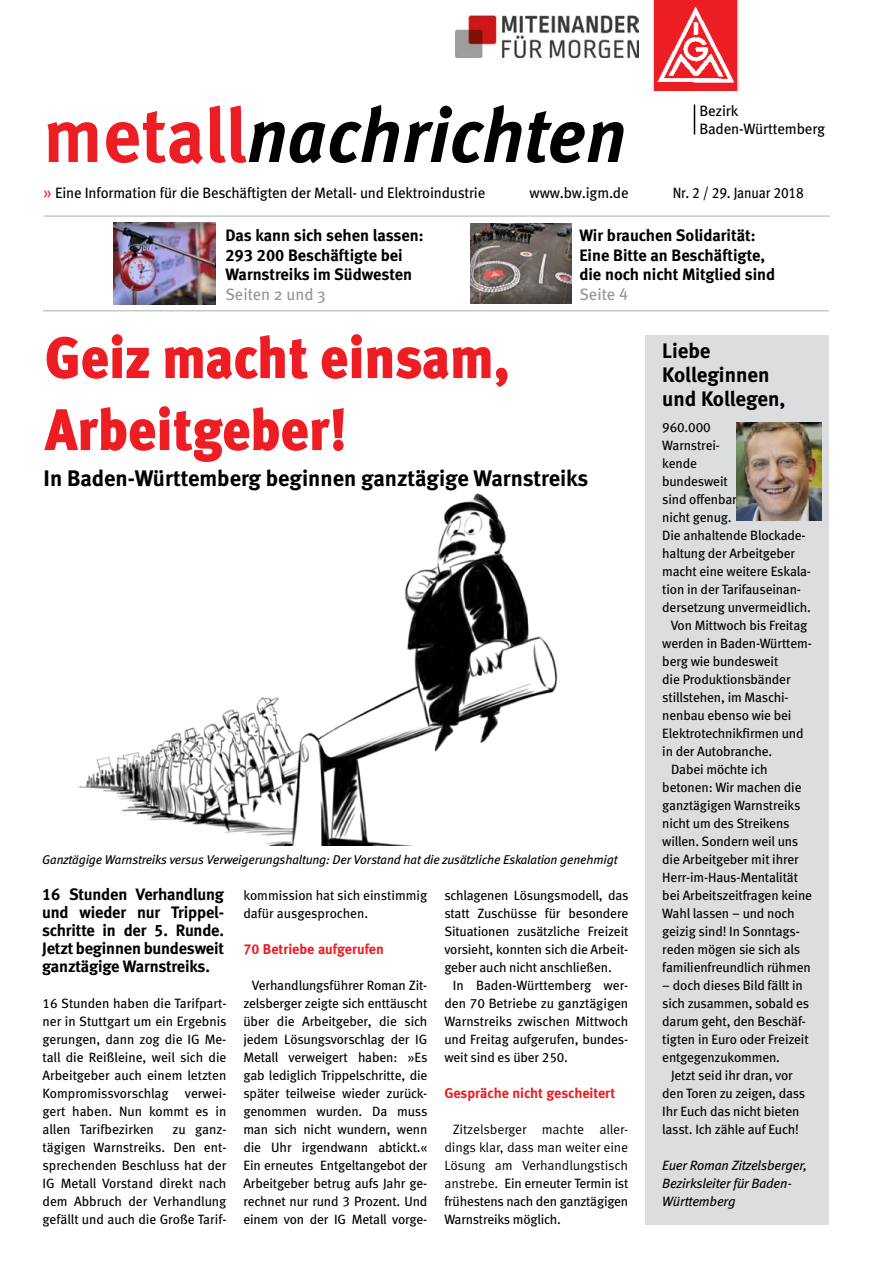
<style>
.page{position:relative;width:893px;height:1263px;background:#fff}
.page>*{position:absolute;margin:0;border:0;box-sizing:border-box;transform-origin:0 0}
.t1{font:italic 700 76.5px "Meta";letter-spacing:.01em;color:#000}
.t2{font:58.5px/72px "Meta Black LF";color:#ed1d24;scale:.93 1}
.t3{font:22.5px "Meta Bold LF";color:#000}
.t4{font:21px/24px "Meta Bold LF";letter-spacing:-.005em;color:#000}
.t5{font:16.5px/18px "Meta Bold LF";letter-spacing:-.005em;color:#000}
.t6{font:16.5px "Meta";color:#939598}
.t7{font:15px "Meta";letter-spacing:-.01em;color:#000}
.t8{font:15px "Meta Book LF";letter-spacing:-.01em;color:#000;scale:.92 1}
.t9{font:14.25px "Meta Bold LF";color:#ed1d24}
.t10{font:13.5px/18px "Meta Book LF";letter-spacing:-.01em;color:#000;text-align:justify}
.t11{font:13.5px/18px "Meta OT Norm";letter-spacing:-.015em;color:#000;text-align:justify}
.t12{font:italic 13.5px/18px "Meta Book LF";letter-spacing:-.01em;color:#000}
.t13{font:italic 12.75px "Meta Book LF";letter-spacing:-.01em;color:#000}
.s1{font-style:normal;color:#ed1d24}
.s2{font-size:16.5px;color:#ed1d24}
.s3{font-family:"Meta OT Norm"}
</style>
<div class="page">
<hr style="left:694px;top:105px;width:1px;height:30px;background:#000">
<hr style="left:44px;top:215px;width:786px;height:2px;background:#c7c8ca">
<svg style="left:653px;top:0;width:86px;height:91px"></svg>
<div style="left:101px;top:212px;width:128px;height:93px;background:#000;opacity:.33"></div>
<hr style="left:43px;top:310px;width:786px;height:1px;background:#c7c8ca">
<div style="left:457px;top:210px;width:126px;height:95px;background:#000;opacity:.33"></div>
<div style="left:645px;top:335px;width:184px;height:889px;background:#dcddde"></div>
<img style="left:78px;top:493px;width:480px;height:352px">
<img style="left:737px;top:422px;width:85px;height:98px">
<img style="left:455px;top:14px;width:184px;height:43px">
<h1 class="t1" style="left:44px;top:87px;width:584px"><span class="s1">metall</span>nachrichten</h1>
<p class="t7" style="left:699px;top:101px;width:41px">Bezirk</p>
<p class="t7" style="left:699px;top:119px;width:127px">Baden-Württemberg</p>
<p class="t7" style="left:44px;top:183px;width:443px"><span class="s2">»</span> Eine Information für die Beschäftigten der Metall- und Elektroindustrie</p>
<p class="t7" style="left:530px;top:183px;width:100px">www.bw.igm.de</p>
<p class="t8" style="left:673px;top:183px;width:144px">Nr. 2 / 29. Januar 2018</p>
<p class="t5" style="left:225px;top:225px;width:200px;line-height:19.5px">Das kann sich sehen lassen:<br>293 200 Beschäftigte bei<br>Warnstreiks im Südwesten</p>
<p class="t6" style="left:225px;top:283px;width:102px">Seiten 2 und 3</p>
<p class="t5" style="left:579px;top:225px;width:197px;line-height:19.5px">Wir brauchen Solidarität:<br>Eine Bitte an Beschäftigte, die noch nicht Mitglied sind</p>
<p class="t6" style="left:579px;top:283px;width:50px">Seite 4</p>
<h2 class="t2" style="left:45px;top:322px;width:501px">Geiz macht einsam,<br>Arbeitgeber!</h2>
<h3 class="t3" style="left:44px;top:464px;width:546px">In Baden-Württemberg beginnen ganztägige Warnstreiks</h3>
<p class="t13" style="left:42px;top:852px;width:577px">Ganztägige Warnstreiks versus Verweigerungshaltung: Der Vorstand hat die zusätzliche Eskalation genehmigt</p>
<p class="t5" style="left:42px;top:885px;width:183px;text-align:justify">16 Stunden Verhandlung und wieder nur Trippel&shy;schritte in der 5. Runde.<br>Jetzt beginnen bundesweit ganztägige Warnstreiks.</p>
<p class="t10" style="left:43px;top:994px;width:186px">16 Stunden haben die Tarifpart&shy;ner in Stuttgart um ein Ergebnis gerungen, dann zog die IG Me&shy;tall die Reißleine, weil sich die Arbeitgeber auch einem letzten Kompromissvorschlag verwei&shy;gert haben. Nun kommt es in allen Tarifbezirken</p>
<p class="t10" style="left:43px;top:1120px;width:185px;text-indent:130px">zu ganz&shy;tägigen Warnstreiks. Den ent&shy;sprechenden Beschluss hat der IG Metall Vorstand direkt nach dem Abbruch der Verhandlung gefällt und auch die Große Tarif-</p>
<p class="t10" style="left:243px;top:886px;width:185px">kommission hat sich einstimmig dafür ausgesprochen.</p>
<p class="t9" style="left:243px;top:940px;width:142px">70 Betriebe aufgerufen</p>
<p class="t10" style="left:243px;top:976px;width:186px;text-indent:9px">Verhandlungsführer Roman Zit&shy;zelsberger zeigte sich enttäuscht über die Arbeitgeber, die sich jedem Lösungsvorschlag der IG Metall verweigert haben: »Es gab lediglich Trippelschritte, die später teilweise wieder zurück&shy;genommen wurden. Da muss man sich nicht wundern, wenn die Uhr irgendwann abtickt.« Ein erneutes Entgeltangebot der Arbeitgeber betrug aufs Jahr ge&shy;rechnet nur rund 3 Prozent. Und einem von der IG Metall vorge-</p>
<p class="t10" style="left:444px;top:886px;width:186px">schlagenen Lösungsmodell, das statt Zuschüsse für besondere Situationen zusätzliche Freizeit vorsieht, konnten sich die Arbeit&shy;geber auch nicht anschließen.</p>
<p class="t10" style="left:444px;top:976px;width:185px;text-indent:9px">In Baden-Württemberg wer&shy;den 70 Betriebe zu ganztägigen Warnstreiks zwischen Mittwoch und Freitag aufgerufen, bundes&shy;weit sind es über 250.</p>
<p class="t9" style="left:444px;top:1084px;width:172px">Gespräche nicht gescheitert</p>
<p class="t11" style="left:444px;top:1120px;width:185px;text-indent:9px">Zitzelsberger machte aller&shy;dings klar, dass man weiter eine Lösung am Verhandlungstisch</p>
<p class="t10" style="left:444px;top:1174px;width:186px"><span class="s3">anstrebe.</span> Ein erneuter Termin ist frühestens nach den ganztägigen Warnstreiks möglich.</p>
<h3 class="t4" style="left:662px;top:338px;width:125px">Liebe<br>Kolleginnen und Kollegen,</h3>
<p class="t10" style="left:662px;top:418px;width:50px">960.000</p>
<p class="t10" style="left:662px;top:436px;width:59px">Warnstrei-</p>
<p class="t10" style="left:662px;top:454px;width:36px">kende</p>
<p class="t10" style="left:662px;top:472px;width:67px">bundesweit</p>
<p class="t10" style="left:662px;top:490px;width:76px">sind offenbar</p>
<p class="t10" style="left:662px;top:508px;width:71px">nicht genug.</p>
<p class="t10" style="left:662px;top:526px;width:145px">Die anhaltende Blockade-</p>
<p class="t10" style="left:662px;top:544px;width:134px">haltung der Arbeitgeber</p>
<p class="t10" style="left:662px;top:562px;width:150px">macht eine weitere Eskala-</p>
<p class="t10" style="left:662px;top:580px;width:140px">tion in der Tarifauseinan-</p>
<p class="t10" style="left:662px;top:598px;width:150px">dersetzung unvermeidlich.</p>
<p class="t10" style="left:671px;top:616px;width:138px">Von Mittwoch bis Freitag</p>
<p class="t10" style="left:662px;top:634px;width:151px">werden in Baden-Württem-</p>
<p class="t10" style="left:662px;top:652px;width:118px">berg wie bundesweit</p>
<p class="t10" style="left:662px;top:670px;width:130px">die Produktionsbänder</p>
<p class="t10" style="left:662px;top:688px;width:128px">stillstehen, im Maschi-</p>
<p class="t10" style="left:662px;top:706px;width:131px">nenbau ebenso wie bei</p>
<p class="t10" style="left:662px;top:724px;width:143px">Elektrotechnikfirmen und</p>
<p class="t10" style="left:662px;top:742px;width:112px">in der Autobranche.</p>
<p class="t10" style="left:671px;top:760px;width:98px">Dabei möchte ich</p>
<p class="t10" style="left:662px;top:778px;width:141px">betonen: Wir machen die</p>
<p class="t10" style="left:662px;top:796px;width:140px">ganztägigen Warnstreiks</p>
<p class="t10" style="left:662px;top:814px;width:129px">nicht um des Streikens</p>
<p class="t10" style="left:662px;top:832px;width:137px">willen. Sondern weil uns</p>
<p class="t10" style="left:662px;top:850px;width:138px">die Arbeitgeber mit ihrer</p>
<p class="t10" style="left:662px;top:868px;width:137px">Herr-im-Haus-Mentalität</p>
<p class="t10" style="left:662px;top:886px;width:151px">bei Arbeitszeitfragen keine</p>
<p class="t10" style="left:662px;top:904px;width:134px">Wahl lassen – und noch</p>
<p class="t10" style="left:662px;top:922px;width:139px">geizig sind! In Sonntags-</p>
<p class="t10" style="left:662px;top:940px;width:139px">reden mögen sie sich als</p>
<p class="t10" style="left:662px;top:958px;width:150px">familienfreundlich rühmen</p>
<p class="t10" style="left:662px;top:976px;width:149px;text-align:left">– doch dieses Bild fällt in sich zusammen, sobald es darum geht, den Beschäf&shy;tigten in Euro oder Freizeit entgegenzukommen.</p>
<p class="t10" style="left:662px;top:1066px;width:145px;text-align:center">Jetzt seid ihr dran, vor den Toren zu zeigen, dass<br>Ihr Euch das nicht bieten lasst. Ich zähle auf Euch!</p>
<p class="t12" style="left:662px;top:1156px;width:146px">Euer Roman Zitzelsberger,<br>Bezirksleiter für Baden-<br>Württemberg</p>
</div>
